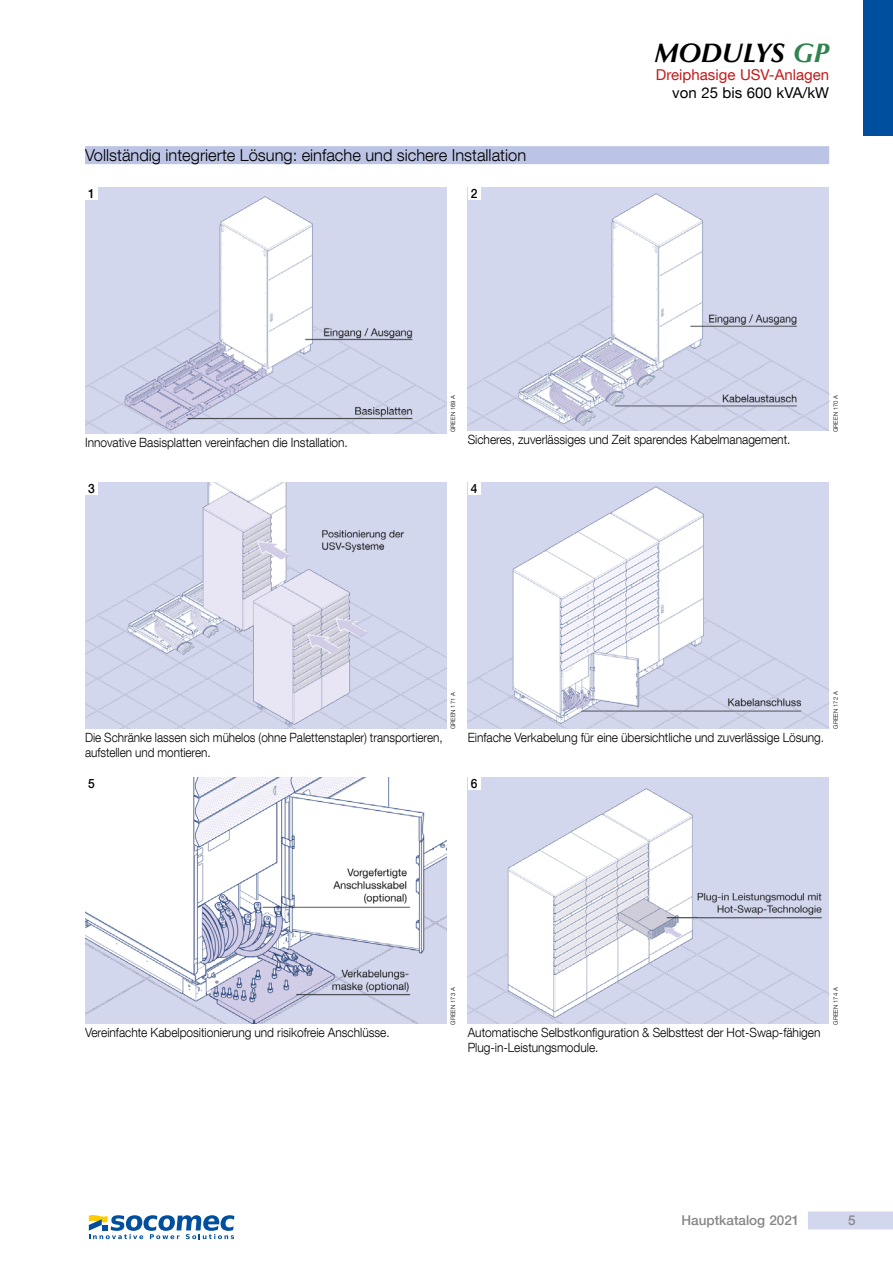
<style>
.page{position:relative;width:893px;height:1263px;background:#fff}
.page>*{position:absolute;margin:0;border:0;box-sizing:border-box;transform-origin:0 0}
.t1{font:italic 700 27px "Optima LT Std";color:#000}
.t2{font:300 16.5px "Helvetica Neue LT Com";color:#000}
.t3{font:15px "Helvetica Neue LT Com";color:#c51a1b}
.t4{font:15px "Helvetica Neue LT Com";color:#000}
.t5{font:500 13.5px "Helvetica Neue LT Com";color:#878787}
.t6{font:300 12.75px/15px "Helvetica Neue LT Com";letter-spacing:-.005em;color:#000;scale:.94 1}
.t7{font:300 12.75px/15px "Helvetica Neue LT Com";letter-spacing:-.005em;color:#000;scale:.92 1}
.t8{font:500 12.75px "Helvetica Neue LT Com";color:#000;scale:.94 1}
.t9{font:300 6px "Helvetica Neue LT Com";color:#000}
.s1{color:#318451}
</style>
<div class="page">
<div style="left:808px;top:1211px;width:85px;height:18px;background:#d3d7ee"></div>
<div style="left:863px;top:0;width:30px;height:136px;background:#004f9f"></div>
<div style="left:85px;top:146px;width:744px;height:18px;background:#bcc4e5"></div>
<img style="left:85px;top:482px;width:361px;height:247px">
<div style="left:85px;top:482px;width:13px;height:13px;background:#fff"></div>
<img style="left:468px;top:485px;width:361px;height:244px">
<div style="left:468px;top:482px;width:12px;height:13px;background:#fff"></div>
<img style="left:85px;top:777px;width:361px;height:247px">
<div style="left:85px;top:777px;width:13px;height:13px;background:#fff"></div>
<div style="left:468px;top:777px;width:361px;height:247px;background:#d3d7ee"></div>
<img style="left:468px;top:787px;width:361px;height:237px">
<div style="left:468px;top:777px;width:12px;height:13px;background:#fff"></div>
<div style="left:85px;top:187px;width:361px;height:247px;background:#d3d7ee"></div>
<img style="left:85px;top:196px;width:361px;height:238px">
<div style="left:85px;top:187px;width:13px;height:13px;background:#fff"></div>
<img style="left:468px;top:191px;width:361px;height:240px">
<div style="left:468px;top:187px;width:12px;height:13px;background:#fff"></div>
<svg style="left:89px;top:1215px;width:145px;height:24px"></svg>
<p class="t2" style="left:85px;top:145px;width:443px">Vollständig integrierte Lösung: einfache und sichere Installation</p>
<p class="t8" style="left:88px;top:186px;width:9px">51</p>
<p class="t8" style="left:471px;top:186px;width:9px">2</p>
<h1 class="t1" style="left:654px;top:37px;width:176px">MODULYS <span class="s1">GP</span></h1>
<p class="t3" style="left:656px;top:66px;width:175px">Dreiphasige USV-Anlagen</p>
<p class="t4" style="left:672px;top:84px;width:158px">von 25 bis 600 kVA/kW</p>
<p class="t6" style="left:85px;top:435px;width:281px">Innovative Basisplatten vereinfachen die Installation.</p>
<p class="t8" style="left:88px;top:481px;width:9px">3</p>
<p class="t9" style="left:449px;top:432px;width:39px;rotate:-90deg">GREEN 169 A</p>
<p class="t9" style="left:832px;top:432px;width:39px;rotate:-90deg">GREEN 170 A</p>
<p class="t6" style="left:468px;top:432px;width:345px">Sicheres, zuverlässiges und Zeit sparendes Kabelmanagement.</p>
<p class="t8" style="left:471px;top:481px;width:9px">4</p>
<p class="t7" style="left:85px;top:730px;width:390px">Die Schränke lassen sich mühelos (ohne Palettenstapler) transportieren, aufstellen und montieren.</p>
<p class="t8" style="left:88px;top:776px;width:9px">5</p>
<p class="t9" style="left:449px;top:729px;width:39px;rotate:-90deg">GREEN 171 A</p>
<p class="t6" style="left:468px;top:730px;width:381px">Einfache Verkabelung für eine übersichtliche und zuverlässige Lösung.</p>
<p class="t9" style="left:832px;top:729px;width:39px;rotate:-90deg">GREEN 172 A</p>
<p class="t8" style="left:471px;top:776px;width:9px">6</p>
<p class="t6" style="left:85px;top:1025px;width:326px">Vereinfachte Kabelpositionierung und risikofreie Anschlüsse.</p>
<p class="t9" style="left:449px;top:1025px;width:39px;rotate:-90deg">GREEN 173 A</p>
<p class="t9" style="left:832px;top:1025px;width:39px;rotate:-90deg">GREEN 174 A</p>
<p class="t6" style="left:468px;top:1025px;width:377px">Automatische Selbstkonfiguration &amp; Selbsttest der Hot-Swap-fähigen<br>Plug-in-Leistungsmodule.</p>
<p class="t5" style="left:681px;top:1212px;width:119px">Hauptkatalog 2021</p>
<p class="t5" style="left:848px;top:1212px;width:9px">5</p>
</div>
